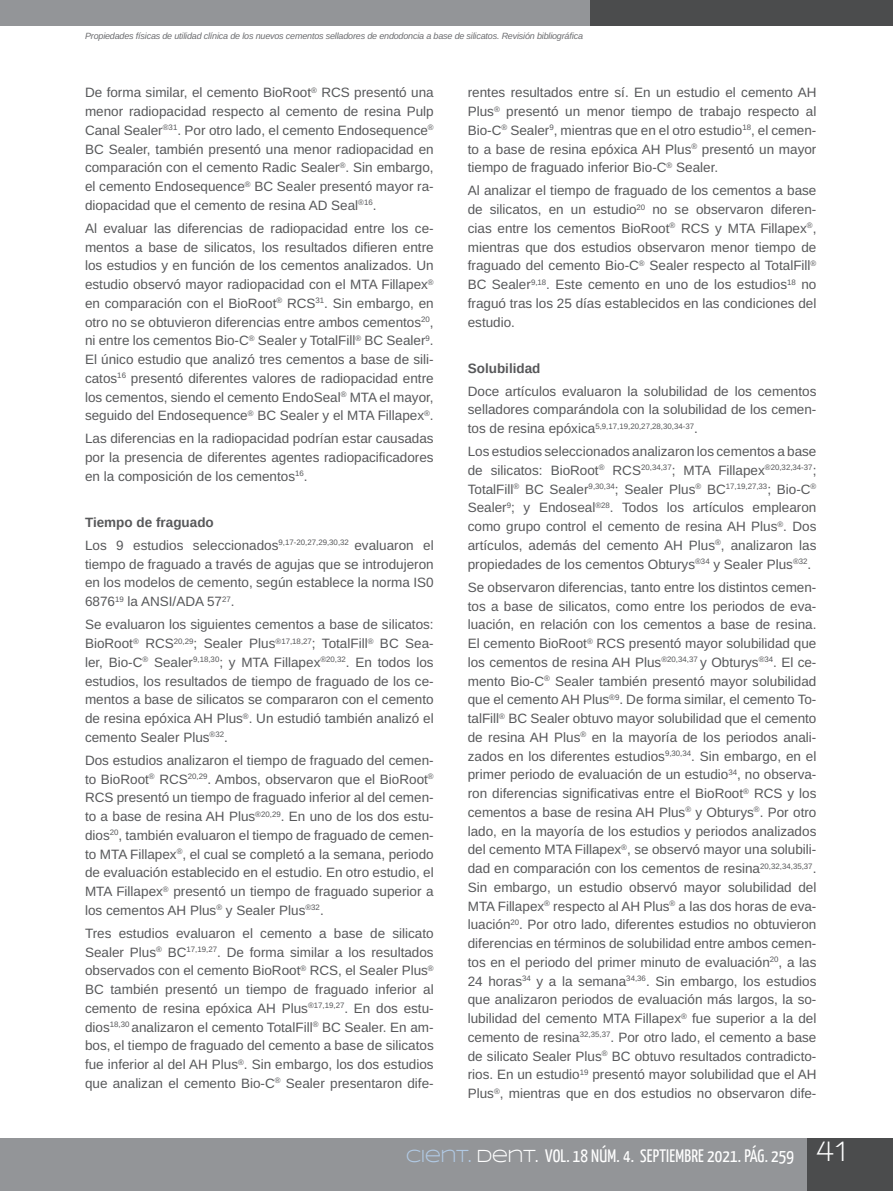
<style>
.page{position:relative;width:893px;height:1191px;background:#fff}
.page>*{position:absolute;margin:0;border:0;box-sizing:border-box;transform-origin:0 0}
.t1{font:700 30px "Walkway";color:#fff}
.t2{font:18px "Yanone Kaffeesatz";letter-spacing:.01em;color:#fff}
.t3{font:13.5px/18.8px "Arimo";color:#57585a;text-align:justify}
.t4{font:700 13.5px "Arimo";color:#57585a}
.t5{font:italic 9px "Arimo";letter-spacing:-.02em;color:#6c6d70}
.t6{font:7.8px "Arimo";color:#57585a}
.s1{font-weight:700}
.s2{font-size:13.5px}
.s3{font-family:"Syncopate";color:#b1cae5}
.s4{font-family:"Syncopate"}
</style>
<div class="page">
<div style="left:0;top:1138px;width:893px;height:53px;background:#939598"></div>
<div style="left:808px;top:1138px;width:85px;height:53px;background:#4b4c4d"></div>
<div style="left:0;top:0;width:893px;height:25px;background:#939598"></div>
<div style="left:591px;top:0;width:302px;height:25px;background:#4b4c4d"></div>
<p class="t5" style="left:85px;top:29px;width:500px">Propiedades físicas de utilidad clínica de los nuevos cementos selladores de endodoncia a base de silicatos. Revisión bibliográfica</p>
<p class="t3" style="left:85px;top:83px;width:350px">De forma similar, el cemento BioRoot<sup>®</sup> RCS presentó una menor radiopacidad respecto al cemento de resina Pulp Canal Sealer<sup>®31</sup>. Por otro lado, el cemento Endosequence<sup>® </sup>BC Sealer, también presentó una menor radiopacidad en comparación con el cemento Radic Sealer<sup>®</sup>. Sin embargo, el cemento Endosequence<sup>®</sup> BC Sealer presentó mayor ra&shy;diopacidad que el cemento de resina AD Seal<sup>®16</sup>.</p>
<p class="t3" style="left:85px;top:219px;width:350px">Al evaluar las diferencias de radiopacidad entre los ce&shy;mentos a base de silicatos, los resultados difieren entre los estudios y en función de los cementos analizados. Un estudio observó mayor radiopacidad con el MTA Fillapex<sup>® </sup>en comparación con el BioRoot<sup>®</sup> RCS<sup>31</sup>. Sin embargo, en otro no se obtuvieron diferencias entre ambos cementos<sup>20</sup>, ni entre los cementos Bio-C<sup>®</sup> Sealer y TotalFill<sup>®</sup> BC Sealer<sup>9</sup>.<br>El único estudio que analizó tres cementos a base de sili&shy;catos<sup>16</sup> presentó diferentes valores de radiopacidad entre los cementos, siendo el cemento EndoSeal<sup>®</sup> MTA el mayor, seguido del Endosequence<sup>®</sup> BC Sealer y el MTA Fillapex<sup>®</sup>.</p>
<p class="t3" style="left:85px;top:429px;width:350px">Las diferencias en la radiopacidad podrían estar causadas por la presencia de diferentes agentes radiopacificadores en la composición de los cementos<sup>16</sup>.</p>
<p class="t3" style="left:85px;top:511px;width:350px;line-height:23px"><span class="s1">Tiempo de fraguado<br></span>Los 9 estudios seleccionados<sup>9,17-20,27,29,30,32</sup> evaluaron el</p>
<p class="t3" style="left:85px;top:555px;width:350px">tiempo de fraguado a través de agujas que se introdujeron en los modelos de cemento, según establece la norma IS0<br>6876<sup>19</sup> la ANSI/ADA 57<sup>27</sup>.</p>
<p class="t3" style="left:85px;top:615px;width:350px">Se evaluaron los siguientes cementos a base de silicatos:<br>BioRoot<sup>®</sup> RCS<sup>20,29</sup>; Sealer Plus<sup>®17,18,27</sup>; TotalFill<sup>®</sup> BC Sea&shy;ler, Bio-C<sup>®</sup> Sealer<sup>9,18,30</sup>; y MTA Fillapex<sup>®20,32</sup>. En todos los estudios, los resultados de tiempo de fraguado de los ce&shy;mentos a base de silicatos se compararon con el cemento de resina epóxica AH Plus<sup>®</sup>. Un estudió también analizó el cemento Sealer Plus<sup>®32</sup>.</p>
<p class="t3" style="left:85px;top:751px;width:350px">Dos estudios analizaron el tiempo de fraguado del cemen&shy;to BioRoot<sup>®</sup> RCS<sup>20,29</sup>. Ambos, observaron que el BioRoot<sup>® </sup>RCS presentó un tiempo de fraguado inferior al del cemen&shy;to a base de resina AH Plus<sup>®20,29</sup>. En uno de los dos estu&shy;dios<sup>20</sup>, también evaluaron el tiempo de fraguado de cemen&shy;to MTA Fillapex<sup>®</sup>, el cual se completó a la semana, periodo de evaluación establecido en el estudio. En otro estudio, el MTA Fillapex<sup>®</sup> presentó un tiempo de fraguado superior a los cementos AH Plus<sup>®</sup> y Sealer Plus<sup>®32</sup>.</p>
<p class="t3" style="left:85px;top:924px;width:350px">Tres estudios evaluaron el cemento a base de silicato Sealer Plus<sup>®</sup> BC<sup>17,19,27</sup>. De forma similar a los resultados observados con el cemento BioRoot<sup>®</sup> RCS, el Sealer Plus<sup>® </sup>BC también presentó un tiempo de fraguado inferior al cemento de resina epóxica AH Plus<sup>®17,19,27</sup>. En dos estu&shy;dios<sup>18,30</sup> analizaron el cemento TotalFill<sup>®</sup> BC Sealer. En am&shy;bos, el tiempo de fraguado del cemento a base de silicatos fue inferior al del AH Plus<sup>®</sup>. Sin embargo, los dos estudios que analizan el cemento Bio-C<sup>®</sup> Sealer presentaron dife-</p>
<p class="t3" style="left:468px;top:83px;width:350px">rentes resultados entre sí. En un estudio el cemento AH Plus<sup>®</sup> presentó un menor tiempo de trabajo respecto al Bio-C<sup>®</sup> Sealer<sup>9</sup>, mientras que en el otro estudio<sup>18</sup>, el cemen&shy;to a base de resina epóxica AH Plus<sup>®</sup> presentó un mayor tiempo de fraguado inferior Bio-C<sup>®</sup> Sealer.</p>
<p class="t3" style="left:468px;top:181px;width:350px">Al analizar el tiempo de fraguado de los cementos a base de silicatos, en un estudio<sup>20</sup> no se observaron diferen&shy;cias entre los cementos BioRoot<sup>®</sup> RCS y MTA Fillapex<sup>®</sup>, mientras que dos estudios observaron menor tiempo de fraguado del cemento Bio-C<sup>®</sup> Sealer respecto al TotalFill<sup>® </sup>BC Sealer<sup>9,18</sup>. Este cemento en uno de los estudios<sup>18</sup> no fraguó tras los 25 días establecidos en las condiciones del estudio.</p>
<p class="t4" style="left:468px;top:359px;width:74px">Solubilidad</p>
<p class="t3" style="left:468px;top:382px;width:350px">Doce artículos evaluaron la solubilidad de los cementos selladores comparándola con la solubilidad de los cemen-</p>
<p class="t6" style="left:468px;top:420px;width:232px"><span class="s2">tos de resina epóxica</span>5,9,17,19,20,27,28,30,34-37<span class="s2">.</span></p>
<p class="t3" style="left:468px;top:442px;width:350px">Los estudios seleccionados analizaron los cementos a base de silicatos: BioRoot<sup>®</sup> RCS<sup>20,34,37</sup>; MTA Fillapex<sup>®20,32,34-37</sup>; TotalFill<sup>®</sup> BC Sealer<sup>9,30,34</sup>; Sealer Plus<sup>®</sup> BC<sup>17,19,27,33</sup>; Bio-C<sup>® </sup>Sealer<sup>9</sup>; y Endoseal<sup>®28</sup>. Todos los artículos emplearon como grupo control el cemento de resina AH Plus<sup>®</sup>. Dos artículos, además del cemento AH Plus<sup>®</sup>, analizaron las propiedades de los cementos Obturys<sup>®34</sup> y Sealer Plus<sup>®32</sup>.</p>
<p class="t3" style="left:468px;top:578px;width:350px">Se observaron diferencias, tanto entre los distintos cemen&shy;tos a base de silicatos, como entre los periodos de eva&shy;luación, en relación con los cementos a base de resina.<br>El cemento BioRoot<sup>®</sup> RCS presentó mayor solubilidad que los cementos de resina AH Plus<sup>®20,34,37</sup> y Obturys<sup>®34</sup>. El ce&shy;mento Bio-C<sup>®</sup> Sealer también presentó mayor solubilidad que el cemento AH Plus<sup>®9</sup>. De forma similar, el cemento To&shy;talFill<sup>®</sup> BC Sealer obtuvo mayor solubilidad que el cemento de resina AH Plus<sup>®</sup> en la mayoría de los periodos anali&shy;zados en los diferentes estudios<sup>9,30,34</sup>. Sin embargo, en el primer periodo de evaluación de un estudio<sup>34</sup>, no observa&shy;ron diferencias significativas entre el BioRoot<sup>®</sup> RCS y los cementos a base de resina AH Plus<sup>®</sup> y Obturys<sup>®</sup>. Por otro lado, en la mayoría de los estudios y periodos analizados del cemento MTA Fillapex<sup>®</sup>, se observó mayor una solubili&shy;dad en comparación con los cementos de resina<sup>20,32,34,35,37</sup>.<br>Sin embargo, un estudio observó mayor solubilidad del MTA Fillapex<sup>®</sup> respecto al AH Plus<sup>®</sup> a las dos horas de eva&shy;luación<sup>20</sup>. Por otro lado, diferentes estudios no obtuvieron diferencias en términos de solubilidad entre ambos cemen&shy;tos en el periodo del primer minuto de evaluación<sup>20</sup>, a las 24 horas<sup>34</sup> y a la semana<sup>34,36</sup>. Sin embargo, los estudios que analizaron periodos de evaluación más largos, la so&shy;lubilidad del cemento MTA Fillapex<sup>®</sup> fue superior a la del cemento de resina<sup>32,35,37</sup>. Por otro lado, el cemento a base de silicato Sealer Plus<sup>®</sup> BC obtuvo resultados contradicto&shy;rios. En un estudio<sup>19</sup> presentó mayor solubilidad que el AH Plus<sup>®</sup>, mientras que en dos estudios no observaron dife-</p>
<h2 class="t2" style="left:406px;top:1144px;width:390px"><span class="s3">CIENT.</span> <span class="s4">DENT.</span> VOL. 18 NÚM. 4. SEPTIEMBRE 2021. PÁG. 259</h2>
<h1 class="t1" style="left:816px;top:1134px;width:31px">41</h1>
</div>
